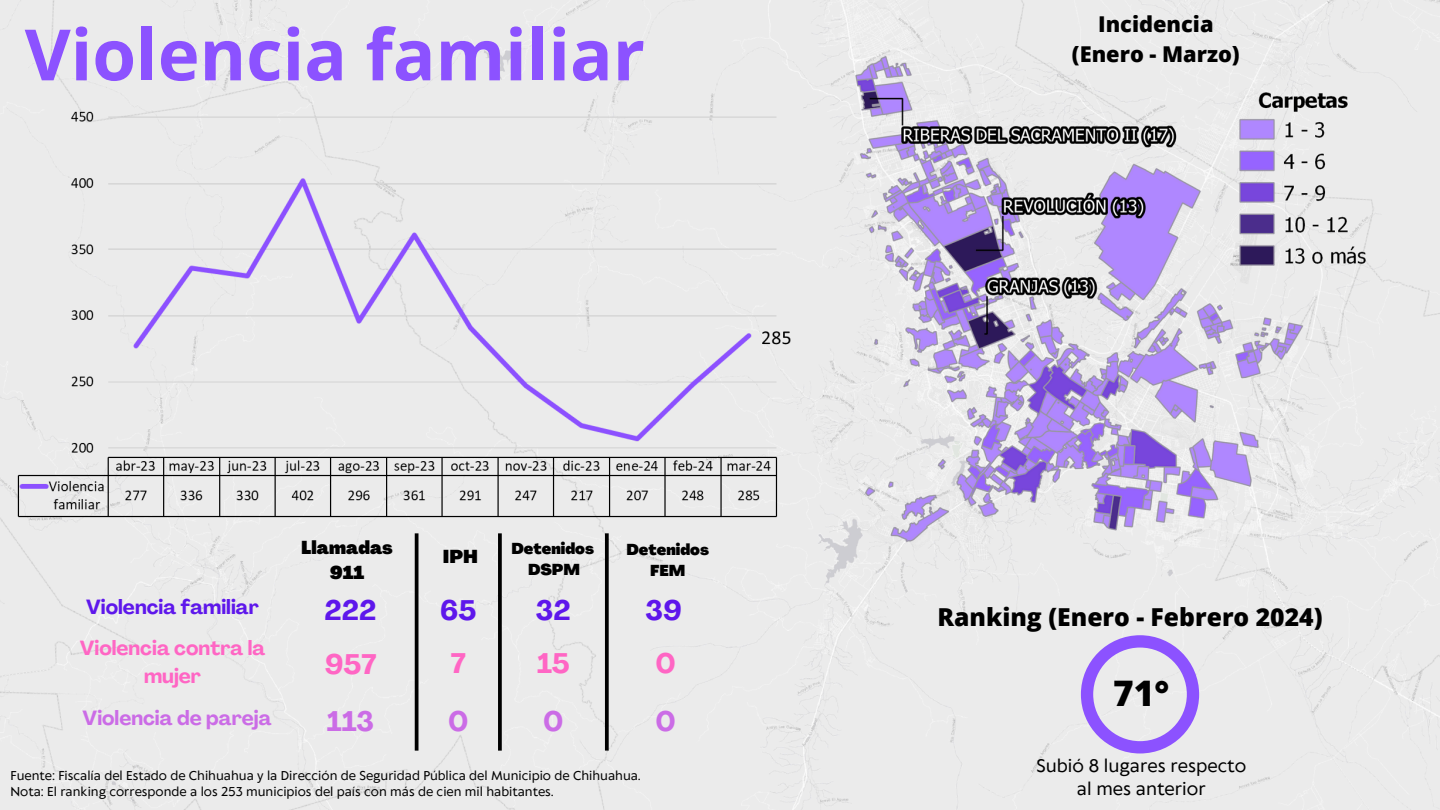
<style>
.page{position:relative;width:1440px;height:810px;background:#fff}
.page>*{position:absolute;margin:0;border:0;box-sizing:border-box;transform-origin:0 0}
.t1{font:700 70.9px "Open Sans";color:#8c52ff}
.t2{font:800 35.2px "Open Sans";color:#000}
.t3{font:700 27.9px "Agrandir";color:#5e17eb}
.t4{font:700 27.9px "Agrandir";color:#ff66c4}
.t5{font:700 27.9px "Agrandir";color:#cb6ce6}
.t6{font:800 24.7px "Open Sans";color:#000}
.t7{font:800 21.8px/30.3px "Open Sans";color:#000;text-align:center}
.t8{font:700 20.2px/27.8px "Agrandir";color:#ff66c4;text-align:center}
.t9{font:700 20.2px "Agrandir";color:#5e17eb}
.t10{font:700 20.2px "Agrandir";color:#cb6ce6}
.t11{font:900 18.3px/25.4px "Agrandir";color:#000;text-align:center}
.t12{font:17px/23.2px "Klein Text";color:#000;text-align:center}
.t13{font:900 15.5px "Agrandir";color:#000}
.t14{font:12px "Klein Text";color:#000}
</style>
<div class="page">
<img style="left:0;top:0;width:1440px;height:810px">
<hr style="left:415px;top:533px;width:3px;height:218px;background:#000">
<svg style="left:498px;top:533px;width:4px;height:218px"></svg>
<svg style="left:605px;top:533px;width:4px;height:218px"></svg>
<svg style="left:1081px;top:635px;width:118px;height:118px;background:#cfbef0"></svg>
<img style="left:11px;top:102px;width:792px;height:429px">
<h4 class="t1" style="left:25px;top:5px;width:622px">Violencia familiar</h4>
<p class="t7" style="left:1072px;top:8px;width:169px">Incidencia (Enero - Marzo)</p>
<p class="t9" style="left:86px;top:599px;width:174px">Violencia familiar</p>
<p class="t8" style="left:80px;top:636px;width:187px">Violencia contra la mujer</p>
<p class="t10" style="left:83px;top:709px;width:191px">Violencia de pareja</p>
<h5 class="t11" style="left:301px;top:537px;width:93px">Llamadas<br>911</h5>
<p class="t3" style="left:325px;top:599px;width:53px">222</p>
<p class="t3" style="left:440px;top:599px;width:38px">65</p>
<h1 class="t11" style="left:443px;top:546px;width:37px">IPH</h1>
<h6 class="t4" style="left:325px;top:653px;width:53px">957</h6>
<p class="t5" style="left:327px;top:710px;width:49px">113</p>
<p class="t4" style="left:451px;top:652px;width:17px">7</p>
<p class="t5" style="left:448px;top:710px;width:22px">0</p>
<h5 class="t13" style="left:512px;top:543px;width:84px">Detenidos</h5>
<h3 class="t13" style="left:528px;top:564px;width:54px">DSPM</h3>
<h5 class="t3" style="left:536px;top:599px;width:36px">32</h5>
<p class="t4" style="left:537px;top:652px;width:34px">15</p>
<p class="t5" style="left:543px;top:710px;width:22px">0</p>
<h3 class="t13" style="left:626px;top:543px;width:84px">Detenidos</h3>
<h5 class="t13" style="left:650px;top:565px;width:37px">FEM</h5>
<h3 class="t3" style="left:645px;top:599px;width:38px">39</h3>
<p class="t4" style="left:656px;top:652px;width:22px">0</p>
<p class="t5" style="left:656px;top:710px;width:22px">0</p>
<p class="t14" style="left:11px;top:769px;width:632px">Fuente: Fiscalía del Estado de Chihuahua y la Dirección de Seguridad Pública del Municipio de Chihuahua.</p>
<p class="t14" style="left:11px;top:786px;width:545px">Nota: El ranking corresponde a los 253 municipios del país con más de cien mil habitantes.</p>
<p class="t6" style="left:937px;top:599px;width:387px">Ranking (Enero - Febrero 2024)</p>
<h2 class="t2" style="left:1113px;top:668px;width:58px">71°</h2>
<p class="t12" style="left:1036px;top:755px;width:212px">Subió 8 lugares respecto al mes anterior</p>
</div>
